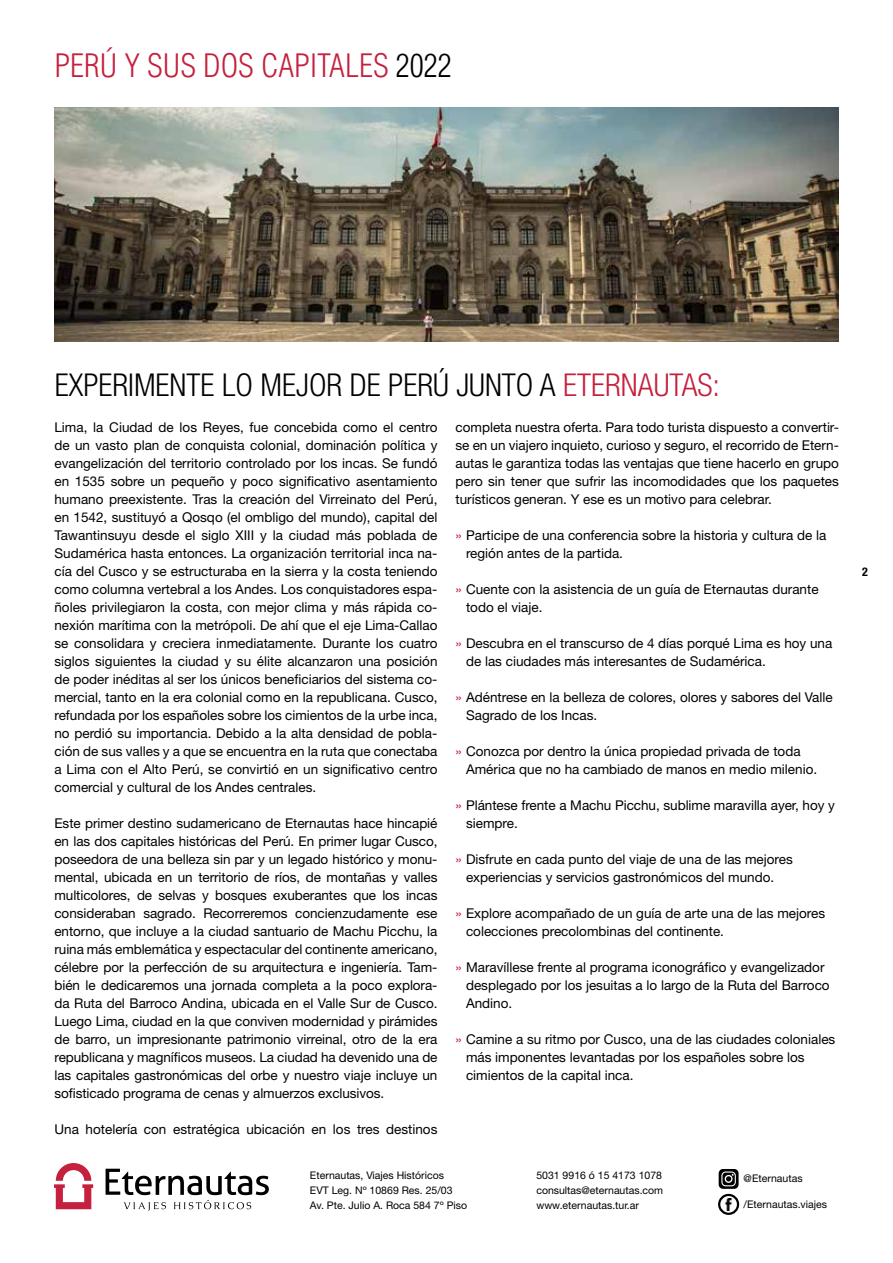
<style>
.page{position:relative;width:893px;height:1263px;background:#fff}
.page>*{position:absolute;margin:0;border:0;box-sizing:border-box;transform-origin:0 0}
.t1{font:300 condensed 31.5px "Helvetica Neue";color:#000}
.t2{font:300 condensed 31.5px "Helvetica LT Std";color:#c5203d}
.t3{font:13.5px/18px "Helvetica Neue";color:#000}
.t4{font:700 condensed 12px "Helvetica Neue";color:#000}
.t5{font:10.5px/15px "Helvetica Neue";color:#000}
.s1{color:#000}
.s2{color:#c5203d}
</style>
<div class="page">
<svg style="left:54px;top:1163px;width:39px;height:46px"></svg>
<svg style="left:106px;top:1169px;width:163px;height:42px"></svg>
<svg style="left:723px;top:1198px;width:12px;height:12px"></svg>
<div style="left:718px;top:1194px;width:21px;height:21px;border:2px solid #000;border-radius:50%"></div>
<svg style="left:719px;top:1169px;width:20px;height:20px"></svg>
<img style="left:54px;top:107px;width:785px;height:235px">
<h1 class="t2" style="left:54px;top:46px;width:399px">PERÚ Y SUS DOS CAPITALES <span class="s1">2022</span></h1>
<h1 class="t1" style="left:55px;top:367px;width:667px">EXPERIMENTE LO MEJOR DE PERÚ JUNTO A <span class="s2">ETERNAUTAS:</span></h1>
<p class="t3" style="left:54px;top:418px;width:385px;text-align:justify">Lima, la Ciudad de los Reyes, fue concebida como el centro de un vasto plan de conquista colonial, dominación política y evangelización del territorio controlado por los incas. Se fundó en 1535 sobre un pequeño y poco significativo asentamiento humano preexistente. Tras la creación del Virreinato del Perú, en 1542, sustituyó a Qosqo (el ombligo del mundo), capital del Tawantinsuyu desde el siglo XIII y la ciudad más poblada de Sudamérica hasta entonces. La organización territorial inca na&shy;cía del Cusco y se estructuraba en la sierra y la costa teniendo como columna vertebral a los Andes. Los conquistadores espa&shy;ñoles privilegiaron la costa, con mejor clima y más rápida co&shy;nexión marítima con la metrópoli. De ahí que el eje Lima-Callao se consolidara y creciera inmediatamente. Durante los cuatro siglos siguientes la ciudad y su élite alcanzaron una posición de poder inéditas al ser los únicos beneficiarios del sistema co&shy;mercial, tanto en la era colonial como en la republicana. Cusco, refundada por los españoles sobre los cimientos de la urbe inca, no perdió su importancia. Debido a la alta densidad de pobla&shy;ción de sus valles y a que se encuentra en la ruta que conectaba a Lima con el Alto Perú, se convirtió en un significativo centro comercial y cultural de los Andes centrales.</p>
<p class="t3" style="left:54px;top:814px;width:385px;text-align:justify">Este primer destino sudamericano de Eternautas hace hincapié en las dos capitales históricas del Perú. En primer lugar Cusco, poseedora de una belleza sin par y un legado histórico y monu&shy;mental, ubicada en un territorio de ríos, de montañas y valles multicolores, de selvas y bosques exuberantes que los incas consideraban sagrado. Recorreremos concienzudamente ese entorno, que incluye a la ciudad santuario de Machu Picchu, la ruina más emblemática y espectacular del continente americano, célebre por la perfección de su arquitectura e ingeniería. Tam&shy;bién le dedicaremos una jornada completa a la poco explora&shy;da Ruta del Barroco Andina, ubicada en el Valle Sur de Cusco.<br>Luego Lima, ciudad en la que conviven modernidad y pirámides de barro, un impresionante patrimonio virreinal, otro de la era republicana y magníficos museos. La ciudad ha devenido una de las capitales gastronómicas del orbe y nuestro viaje incluye un sofisticado programa de cenas y almuerzos exclusivos.</p>
<p class="t3" style="left:54px;top:1120px;width:384px">Una hotelería con estratégica ubicación en los tres destinos</p>
<p class="t3" style="left:455px;top:418px;width:385px;text-align:justify">completa nuestra oferta. Para todo turista dispuesto a convertir&shy;se en un viajero inquieto, curioso y seguro, el recorrido de Etern&shy;autas le garantiza todas las ventajas que tiene hacerlo en grupo pero sin tener que sufrir las incomodidades que los paquetes turísticos generan. Y ese es un motivo para celebrar.</p>
<p class="t3" style="left:466px;top:526px;width:362px;text-indent:-11px"><span class="s2">»</span> Participe de una conferencia sobre la historia y cultura de la región antes de la partida.</p>
<p class="t3" style="left:466px;top:580px;width:354px;text-indent:-11px"><span class="s2">»</span> Cuente con la asistencia de un guía de Eternautas durante todo el viaje.</p>
<p class="t3" style="left:466px;top:634px;width:368px;text-indent:-11px"><span class="s2">»</span> Descubra en el transcurso de 4 días porqué Lima es hoy una de las ciudades más interesantes de Sudamérica.</p>
<p class="t3" style="left:466px;top:688px;width:368px;text-indent:-11px"><span class="s2">»</span> Adéntrese en la belleza de colores, olores y sabores del Valle<br>Sagrado de los Incas.</p>
<p class="t3" style="left:466px;top:742px;width:353px;text-indent:-11px"><span class="s2">»</span> Conozca por dentro la única propiedad privada de toda<br>América que no ha cambiado de manos en medio milenio.</p>
<p class="t3" style="left:466px;top:796px;width:370px;text-indent:-11px"><span class="s2">»</span> Plántese frente a Machu Picchu, sublime maravilla ayer, hoy y siempre.</p>
<p class="t3" style="left:455px;top:850px;width:339px;text-align:center"><span class="s2">»</span> Disfrute en cada punto del viaje de una de las mejores experiencias y servicios gastronómicos del mundo.</p>
<p class="t3" style="left:466px;top:904px;width:361px;text-indent:-11px"><span class="s2">»</span> Explore acompañado de un guía de arte una de las mejores colecciones precolombinas del continente.</p>
<p class="t3" style="left:466px;top:958px;width:365px;text-indent:-11px"><span class="s2">»</span> Maravíllese frente al programa iconográfico y evangelizador desplegado por los jesuitas a lo largo de la Ruta del Barroco<br>Andino.</p>
<p class="t3" style="left:466px;top:1030px;width:371px;text-indent:-11px"><span class="s2">»</span> Camine a su ritmo por Cusco, una de las ciudades coloniales más imponentes levantadas por los españoles sobre los cimientos de la capital inca.</p>
<p class="t5" style="left:310px;top:1168px;width:159px">Eternautas, Viajes Históricos<br>EVT Leg. Nº 10869 Res. 25/03<br>Av. Pte. Julio A. Roca 584 7º Piso</p>
<p class="t5" style="left:536px;top:1168px;width:128px;text-align:justify">5031 9916 ó 15 4173 1078 consultas@eternautas.com www.eternautas.tur.ar</p>
<p class="t5" style="left:744px;top:1171px;width:60px">@Eternautas</p>
<p class="t5" style="left:744px;top:1196px;width:85px">/Eternautas.viajes</p>
<p class="t4" style="left:862px;top:564px;width:7px">2</p>
</div>
